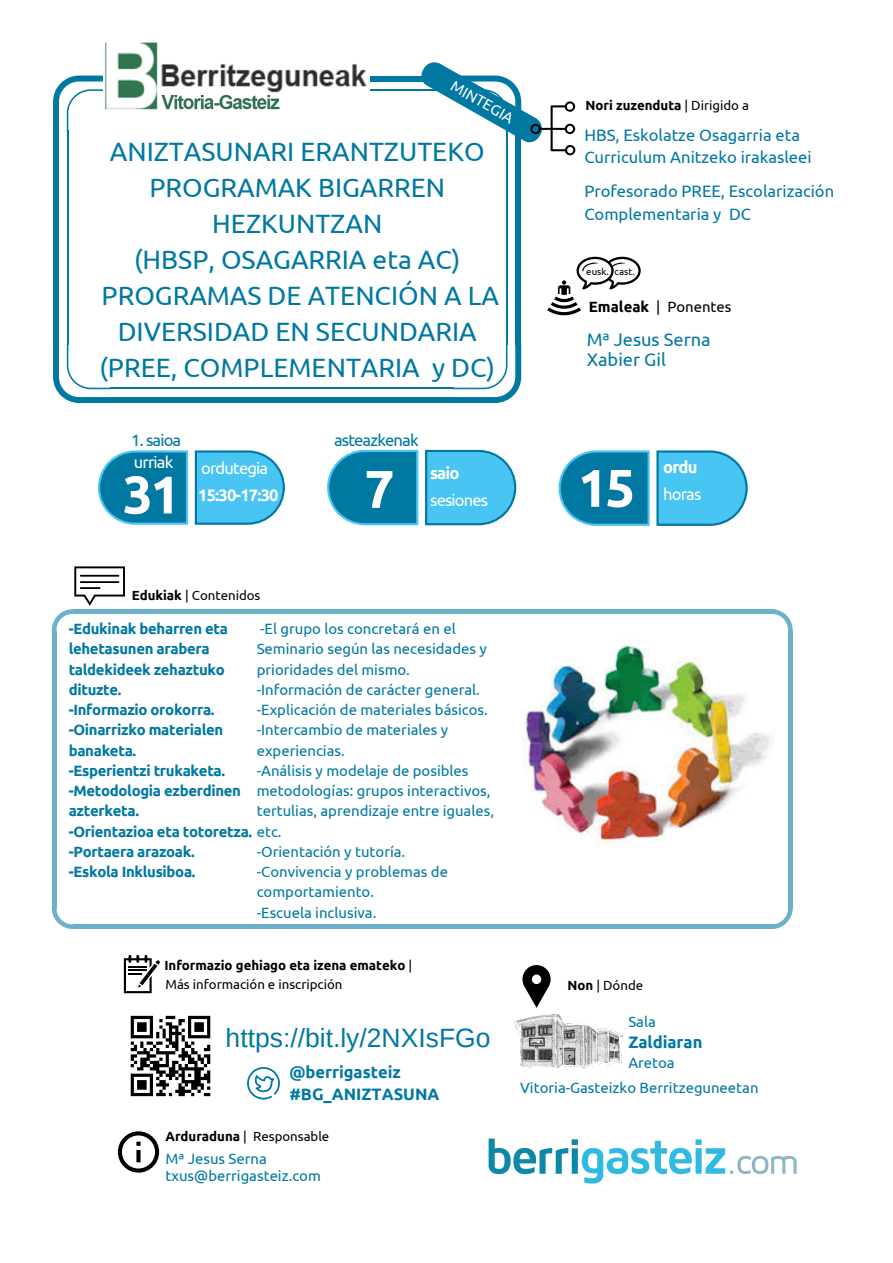
<style>
.page{position:relative;width:893px;height:1263px;background:#fff}
.page>*{position:absolute;margin:0;border:0;box-sizing:border-box;transform-origin:0 0}
.t1{font:700 52.95px "Ubuntu";color:#fff}
.t2{font:26.55px/36px "Ubuntu";color:#0078a2;text-align:center}
.t3{font:26.55px "Arimo";color:#0078a2}
.t4{font:18.15px/20.2px "Ubuntu";color:#0078a2}
.t5{font:16.5px/22.5px "Ubuntu";color:#0078a2}
.t6{font:700 16.5px/22.5px "Ubuntu";color:#0078a2}
.t7{font:16.5px "Ubuntu";letter-spacing:-.05em;color:#fff}
.t8{font:700 16.5px "Ubuntu";letter-spacing:-.05em;color:#fff}
.t9{font:16.5px "Ubuntu";letter-spacing:-.05em;color:#0078a2}
.t10{font:15.15px "Ubuntu";color:#fff}
.t11{font:14.85px/20.2px "Ubuntu";color:#0078a2}
.t12{font:700 14.85px/20.2px "Ubuntu";letter-spacing:-.02em;color:#0078a2}
.t13{font:14.85px "Ubuntu";color:#000}
.t14{font:13.2px "Ubuntu";color:#000}
.t15{font:700 13.2px "Ubuntu";color:#000}
.t16{font:9.75px "Ubuntu";color:#000}
.s1{font-weight:400}
.s2{font-weight:700}
</style>
<div class="page">
<svg style="left:53px;top:76px;width:50px;height:56px"></svg>
<div style="left:53px;top:131px;width:6px;height:214px;background:#0078a2"></div>
<hr style="left:67px;top:131px;width:1px;height:214px;background:#0078a2">
<svg style="left:53px;top:344px;width:58px;height:59px"></svg>
<div style="left:110px;top:397px;width:343px;height:6px;background:#0078a2"></div>
<hr style="left:110px;top:388px;width:343px;height:1px;background:#0078a2">
<svg style="left:452px;top:344px;width:69px;height:59px"></svg>
<div style="left:515px;top:131px;width:6px;height:214px;background:#0078a2"></div>
<hr style="left:506px;top:131px;width:1px;height:214px;background:#0078a2">
<div style="left:110px;top:76px;width:343px;height:6px;background:#0078a2"></div>
<hr style="left:110px;top:89px;width:343px;height:2px;background:#0078a2">
<img style="left:104px;top:42px;width:265px;height:68px">
<svg style="left:547px;top:257px;width:94px;height:58px"></svg>
<svg style="left:421px;top:62px;width:154px;height:93px"></svg>
<svg style="left:124px;top:955px;width:36px;height:38px"></svg>
<svg style="left:522px;top:965px;width:29px;height:43px"></svg>
<svg style="left:774px;top:609px;width:19px;height:22px"></svg>
<div style="left:73px;top:609px;width:701px;height:5px;background:#6cb1c9"></div>
<hr style="left:52px;top:631px;width:4px;height:277px;background:#6cb1c9">
<div style="left:73px;top:924px;width:701px;height:5px;background:#6cb1c9"></div>
<svg style="left:52px;top:906px;width:21px;height:23px"></svg>
<div style="left:788px;top:631px;width:5px;height:277px;background:#6cb1c9"></div>
<svg style="left:774px;top:908px;width:19px;height:21px"></svg>
<img style="left:488px;top:1138px;width:309px;height:46px">
<img style="left:515px;top:1014px;width:108px;height:53px">
<svg style="left:558px;top:450px;width:92px;height:76px;background:#218cb3"></svg>
<svg style="left:656px;top:450px;width:92px;height:76px;background:#55c3ed"></svg>
<svg style="left:98px;top:450px;width:90px;height:75px;background:#1f8cb2"></svg>
<svg style="left:195px;top:450px;width:90px;height:75px;background:#54c3ed"></svg>
<svg style="left:327px;top:450px;width:91px;height:75px;background:#1c8ab1"></svg>
<svg style="left:425px;top:450px;width:91px;height:75px;background:#51c2ed"></svg>
<svg style="left:247px;top:1067px;width:33px;height:32px"></svg>
<svg style="left:52px;top:566px;width:73px;height:66px"></svg>
<hr style="left:80px;top:575px;width:40px;height:2px;background:#000">
<hr style="left:80px;top:581px;width:40px;height:2px;background:#000">
<hr style="left:80px;top:587px;width:21px;height:2px;background:#000">
<svg style="left:118px;top:1131px;width:41px;height:41px"></svg>
<img style="left:522px;top:645px;width:252px;height:202px">
<img style="left:130px;top:1015px;width:81px;height:82px">
<p class="t10" style="left:457px;top:77px;width:71px;rotate:30deg">MINTEGIA</p>
<h2 class="t2" style="left:99px;top:133px;width:401px">ANIZTASUNARI ERANTZUTEKO<br>PROGRAMAK BIGARREN<br>HEZKUNTZAN<br>(HBSP, OSAGARRIA eta AC)<br>PROGRAMAS DE ATENCIÓN A LA<br>DIVERSIDAD EN SECUNDARIA (PREE, COMPLEMENTARIA y DC)</h2>
<p class="t5" style="left:131px;top:428px;width:51px">1. saioa</p>
<p class="t9" style="left:334px;top:430px;width:86px">asteazkenak</p>
<p class="t15" style="left:585px;top:98px;width:165px">Nori zuzenduta <span class="s1">| Dirigido a</span></p>
<p class="t5" style="left:584px;top:123px;width:229px">HBS, Eskolatze Osagarria eta<br>Curriculum Anitzeko irakasleei</p>
<p class="t5" style="left:584px;top:180px;width:251px">Profesorado PREE, Escolarización<br>Complementaria y DC</p>
<p class="t16" style="left:586px;top:266px;width:50px">eusk. cast.</p>
<p class="t13" style="left:589px;top:298px;width:144px"><span class="s2">Emaleak</span> | Ponentes</p>
<p class="t4" style="left:587px;top:329px;width:125px">Mª Jesus Serna<br>Xabier Gil</p>
<p class="t7" style="left:134px;top:453px;width:41px">urriak</p>
<p class="t7" style="left:201px;top:459px;width:68px">ordutegia</p>
<p class="t8" style="left:198px;top:486px;width:82px">15:30-17:30</p>
<p class="t8" style="left:430px;top:463px;width:31px">saio</p>
<p class="t7" style="left:430px;top:490px;width:60px">sesiones</p>
<h1 class="t1" style="left:123px;top:464px;width:59px">31</h1>
<h1 class="t1" style="left:364px;top:458px;width:32px">7</h1>
<h1 class="t1" style="left:578px;top:457px;width:59px">15</h1>
<p class="t8" style="left:663px;top:457px;width:36px">ordu</p>
<p class="t7" style="left:663px;top:485px;width:40px">horas</p>
<p class="t14" style="left:132px;top:588px;width:130px"><span class="s2">Edukiak</span> | Contenidos</p>
<p class="t12" style="left:69px;top:618px;width:214px">-Edukinak beharren eta lehetasunen arabera taldekideek zehaztuko<br>dituzte.<br>-Informazio orokorra. -Oinarrizko materialen banaketa.<br>-Esperientzi trukaketa. -Metodologia ezberdinen azterketa.<br>-Orientazioa eta totoretza. <span class="s1">etc. </span>-Portaera arazoak.<br>-Eskola Inklusiboa.</p>
<p class="t11" style="left:257px;top:618px;width:239px">-El grupo los concretará en el<br>Seminario según las necesidades y prioridades del mismo. -Información de carácter general. -Explicación de materiales básicos. -Intercambio de materiales y experiencias.<br>-Análisis y modelaje de posibles metodologías: grupos interactivos, tertulias, aprendizaje entre iguales,</p>
<p class="t11" style="left:257px;top:841px;width:193px">-Orientación y tutoría. -Convivencia y problemas de comportamiento.<br>-Escuela inclusiva.</p>
<p class="t15" style="left:164px;top:957px;width:249px">Informazio gehiago eta izena emateko <span class="s1">|</span></p>
<p class="t14" style="left:166px;top:976px;width:178px">Más información e inscripción</p>
<p class="t14" style="left:567px;top:977px;width:77px"><span class="s2">Non</span> | Dónde</p>
<h2 class="t3" style="left:226px;top:1023px;width:266px">https://bit.ly/2NXIsFGo</h2>
<p class="t6" style="left:289px;top:1060px;width:152px">@berrigasteiz #BG_ANIZTASUNA</p>
<p class="t14" style="left:166px;top:1128px;width:165px"><span class="s2">Arduraduna</span> | Responsable</p>
<p class="t11" style="left:166px;top:1150px;width:157px;line-height:17px">Mª Jesus Serna txus@berrigasteiz.com</p>
<p class="t11" style="left:628px;top:1011px;width:29px">Sala</p>
<p class="t11" style="left:520px;top:1049px;width:240px;line-height:26px;text-indent:108px">Aretoa<br>Vitoria-Gasteizko Berritzeguneetan</p>
<p class="t6" style="left:628px;top:1031px;width:76px">Zaldiaran</p>
</div>
